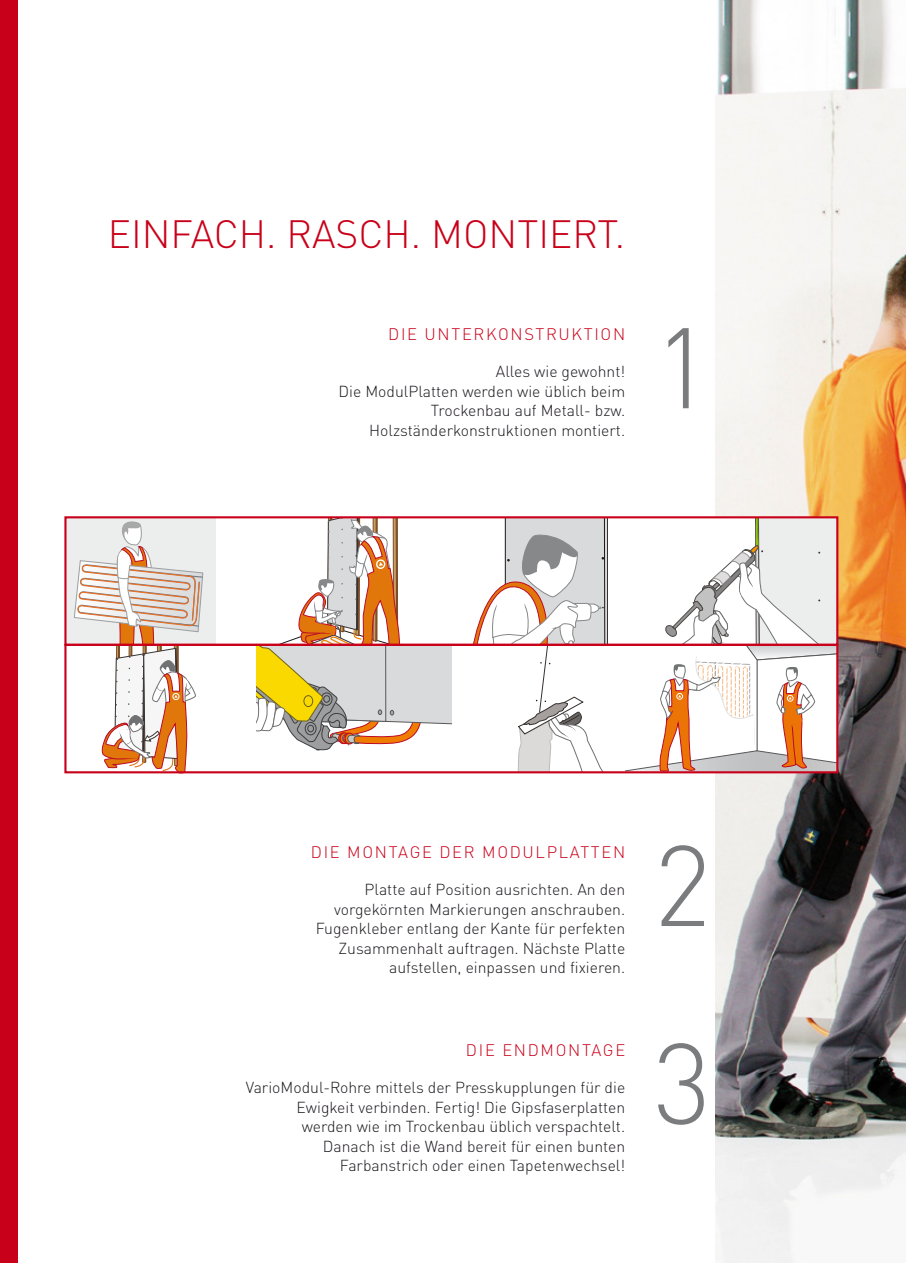
<style>
.page{position:relative;width:906px;height:1263px;background:#fff}
.page>*{position:absolute;margin:0;border:0;box-sizing:border-box;transform-origin:0 0}
.t1{font:300 112.5px "DIN Pro";color:#7b7c7e}
.t2{font:300 39px "DIN Pro";color:#c90019}
.t3{font:300 16.5px "DIN Pro";letter-spacing:.1em;color:#c90019}
.t4{font:300 15.75px/19.5px "DIN Pro";color:#1a171c;text-align:right}
</style>
<div class="page">
<img style="left:716px;top:0;width:190px;height:1263px">
<div style="left:0;top:0;width:17px;height:1263px;background:#c90019"></div>
<svg style="left:628px;top:519px;width:207px;height:251px"></svg>
<div style="left:67px;top:518px;width:149px;height:127px;background:#eceded"></div>
<svg style="left:74px;top:521px;width:130px;height:253px"></svg>
<div style="left:64px;top:516px;width:774px;height:130px;border:2px solid #c90019"></div>
<div style="left:64px;top:644px;width:774px;height:129px;border:2px solid #c90019"></div>
<svg style="left:256px;top:517px;width:356px;height:255px"></svg>
<h2 class="t2" style="left:108px;top:204px;width:519px">EINFACH. RASCH. MONTIERT.</h2>
<p class="t3" style="left:388px;top:321px;width:238px">DIE UNTERKONSTRUKTION</p>
<p class="t4" style="left:338px;top:361px;width:288px">Alles wie gewohnt!<br>Die ModulPlatten werden wie üblich beim<br>Trockenbau auf Metall- bzw.<br>Holzständerkonstruktionen montiert.</p>
<h1 class="t1" style="left:653px;top:281px;width:59px">1</h1>
<p class="t3" style="left:311px;top:839px;width:316px">DIE MONTAGE DER MODULPLATTEN</p>
<p class="t4" style="left:316px;top:878px;width:311px">Platte auf Position ausrichten. An den vorgekörnten Markierungen anschrauben.<br>Fugenkleber entlang der Kante für perfekten Zusammenhalt auftragen. Nächste Platte aufstellen, einpassen und fixieren.</p>
<p class="t3" style="left:466px;top:1037px;width:161px">DIE ENDMONTAGE</p>
<p class="t4" style="left:246px;top:1076px;width:381px">VarioModul-Rohre mittels der Presskupplungen für die Ewigkeit verbinden. Fertig! Die Gipsfaserplatten werden wie im Trockenbau üblich verspachtelt.<br>Danach ist die Wand bereit für einen bunten Farbanstrich oder einen Tapetenwechsel!</p>
<h1 class="t1" style="left:653px;top:799px;width:59px">2</h1>
<h1 class="t1" style="left:653px;top:996px;width:59px">3</h1>
</div>
